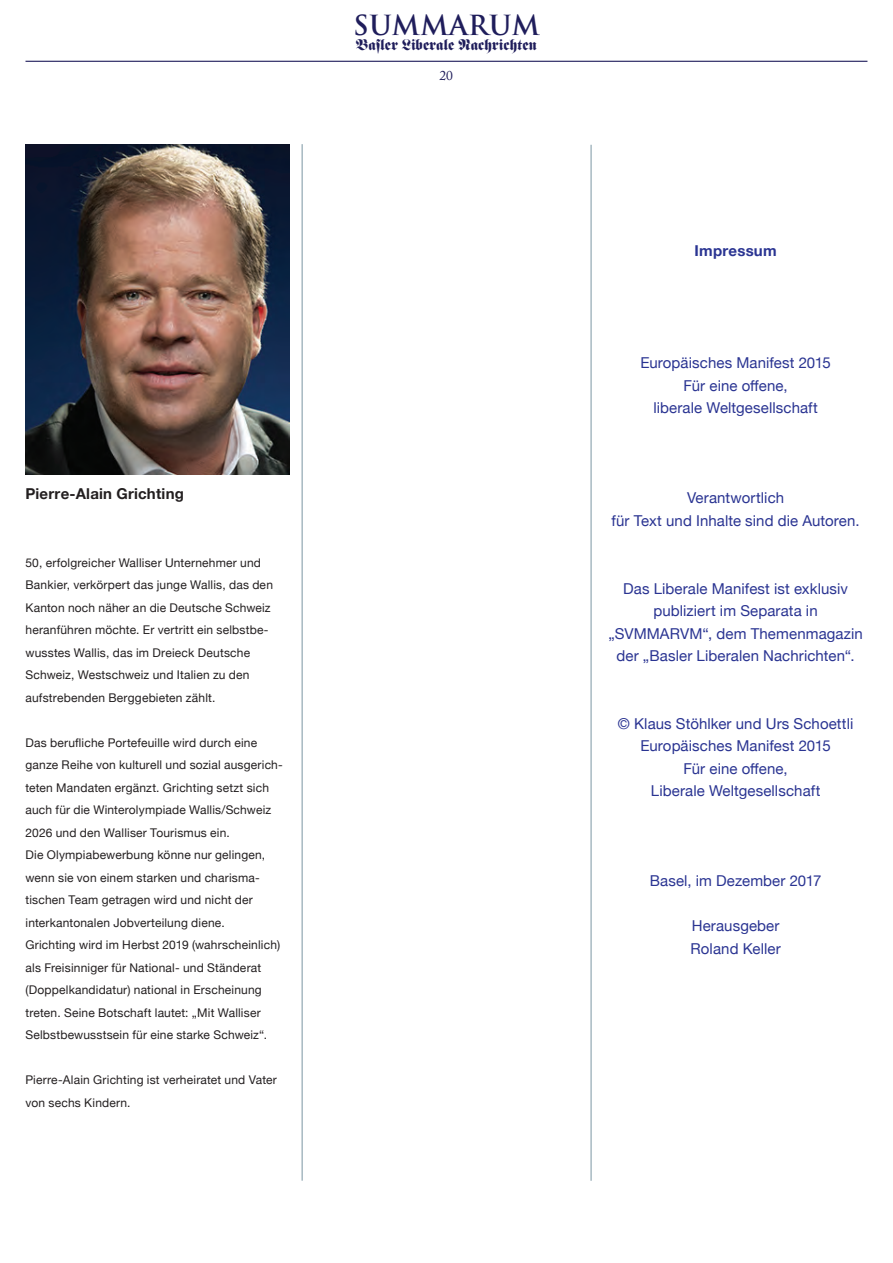
<style>
.page{position:relative;width:893px;height:1263px;background:#fff}
.page>*{position:absolute;margin:0;border:0;box-sizing:border-box;transform-origin:0 0}
.t1{font:700 27px "Trajan Pro";letter-spacing:.01em;color:#1f1d5b}
.t2{font:16.05px "Fraktur";letter-spacing:.01em;color:#1f1d5b}
.t3{font:15px/22.5px "Helvetica Neue";letter-spacing:.005em;color:#2a3492;text-align:center}
.t4{font:700 15px "Helvetica Neue";letter-spacing:.015em;color:#231f20}
.t5{font:700 15px "Helvetica Neue";letter-spacing:.015em;color:#2a3492}
.t6{font:13.5px "Adobe Caslon Pro";color:#1f1d5b}
.t7{font:12px/22.5px "Helvetica Neue";letter-spacing:.015em;color:#231f20}
</style>
<div class="page">
<hr style="left:26px;top:61px;width:841px;height:1px;background:#1f1d5b">
<hr style="left:591px;top:145px;width:1px;height:1036px;background:#7b96a3">
<hr style="left:302px;top:144px;width:1px;height:1037px;background:#7b96a3">
<img style="left:25px;top:144px;width:264px;height:330px">
<p class="t4" style="left:26px;top:482px;width:160px">Pierre-Alain Grichting</p>
<p class="t7" style="left:26px;top:552px;width:249px">50, erfolgreicher Walliser Unternehmer und Bankier, verkörpert das junge Wallis, das den Kanton noch näher an die Deutsche Schweiz heranführen möchte. Er vertritt ein selbstbe&shy;wusstes Wallis, das im Dreieck Deutsche Schweiz, Westschweiz und Italien zu den aufstrebenden Berggebieten zählt.</p>
<p class="t7" style="left:26px;top:732px;width:259px">Das berufliche Portefeuille wird durch eine ganze Reihe von kulturell und sozial ausgerich&shy;teten Mandaten ergänzt. Grichting setzt sich auch für die Winterolympiade Wallis/Schweiz 2026 und den Walliser Tourismus ein.<br>Die Olympiabewerbung könne nur gelingen, wenn sie von einem starken und charisma&shy;tischen Team getragen wird und nicht der interkantonalen Jobverteilung diene.<br>Grichting wird im Herbst 2019 (wahrscheinlich) als Freisinniger für National- und Ständerat (Doppelkandidatur) national in Erscheinung treten. Seine Botschaft lautet: „Mit Walliser Selbstbewusstsein für eine starke Schweiz“.</p>
<p class="t7" style="left:26px;top:1069px;width:253px">Pierre-Alain Grichting ist verheiratet und Vater von sechs Kindern.</p>
<h1 class="t1" style="left:353px;top:8px;width:188px">SUMMARUM</h1>
<h2 class="t2" style="left:356px;top:35px;width:182px">Basler Liberale Nachrichten</h2>
<p class="t6" style="left:439px;top:68px;width:15px">20</p>
<p class="t5" style="left:695px;top:239px;width:84px">Impressum</p>
<p class="t3" style="left:640px;top:353px;width:192px">Europäisches Manifest 2015<br>Für eine offene,<br>liberale Weltgesellschaft</p>
<p class="t3" style="left:612px;top:488px;width:250px">Verantwortlich<br>für Text und Inhalte sind die Autoren.</p>
<p class="t3" style="left:608px;top:578px;width:256px">Das Liberale Manifest ist exklusiv publiziert im Separata in „SVMMARVM“, dem Themenmagazin der „Basler Liberalen Nachrichten“.</p>
<p class="t3" style="left:618px;top:713px;width:237px">© Klaus Stöhlker und Urs Schoettli<br>Europäisches Manifest 2015<br>Für eine offene,<br>Liberale Weltgesellschaft</p>
<p class="t3" style="left:650px;top:870px;width:173px">Basel, im Dezember 2017</p>
<p class="t3" style="left:690px;top:915px;width:92px;text-align:left">Herausgeber<br>Roland Keller</p>
</div>
